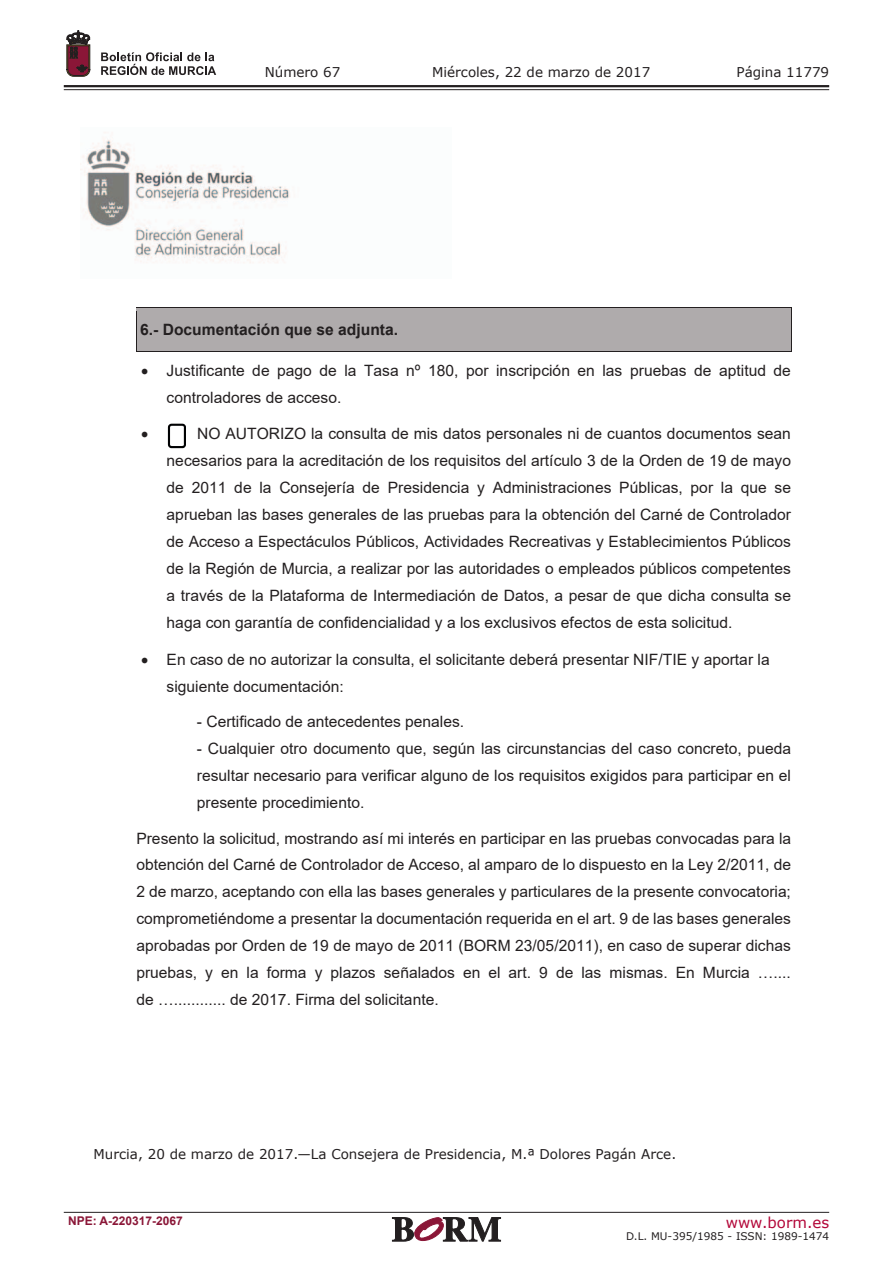
<style>
.page{position:relative;width:893px;height:1263px;background:#fff}
.page>*{position:absolute;margin:0;border:0;box-sizing:border-box;transform-origin:0 0}
.t1{font:15.6px/27px "Arial";color:#231f20;text-align:justify}
.t2{font:700 15.6px "Arial";color:#231f20}
.t3{font:15.6px "Symbol";color:#231f20}
.t4{font:15px "Verdana";color:#b30739}
.t5{font:13.5px "Verdana";color:#231f20}
.t6{font:700 12px "Arial";color:#8a1637}
.t7{font:10.5px "Verdana";color:#231f20}
</style>
<div class="page">
<hr style="left:64px;top:85px;width:765px;height:2px;background:#231f20">
<hr style="left:64px;top:89px;width:765px;height:1px;background:#231f20">
<svg style="left:101px;top:52px;width:115px;height:23px"></svg>
<svg style="left:67px;top:31px;width:23px;height:45px"></svg>
<hr style="left:64px;top:1212px;width:765px;height:1px;background:#231f20">
<svg style="left:392px;top:1217px;width:109px;height:24px"></svg>
<img style="left:80px;top:132px;width:210px;height:131px">
<div style="left:140px;top:311px;width:647px;height:36px;background:#afabac"></div>
<hr style="left:136px;top:307px;width:655px;height:1px;background:#231f20">
<hr style="left:137px;top:308px;width:654px;height:3px;background:#afabac">
<hr style="left:136px;top:347px;width:655px;height:4px;background:#afabac">
<hr style="left:136px;top:311px;width:1px;height:41px;background:#231f20">
<hr style="left:136px;top:351px;width:655px;height:1px;background:#231f20">
<hr style="left:791px;top:311px;width:1px;height:41px;background:#231f20">
<svg style="left:168px;top:424px;width:18px;height:24px"></svg>
<p class="t5" style="left:265px;top:62px;width:77px">Número 67</p>
<p class="t5" style="left:432px;top:62px;width:220px">Miércoles, 22 de marzo de 2017</p>
<p class="t5" style="left:736px;top:62px;width:94px">Página 11779</p>
<p class="t2" style="left:140px;top:318px;width:259px">6.- Documentación que se adjunta.</p>
<p class="t1" style="left:167px;top:357px;width:626px;text-indent:-26px">• Justificante de pago de la Tasa nº 180, por inscripción en las pruebas de aptitud de controladores de acceso.</p>
<p class="t3" style="left:141px;top:424px;width:9px">•</p>
<p class="t1" style="left:167px;top:420px;width:626px;text-indent:30px">NO AUTORIZO la consulta de mis datos personales ni de cuantos documentos sean necesarios para la acreditación de los requisitos del artículo 3 de la Orden de 19 de mayo de 2011 de la Consejería de Presidencia y Administraciones Públicas, por la que se aprueban las bases generales de las pruebas para la obtención del Carné de Controlador de Acceso a Espectáculos Públicos, Actividades Recreativas y Establecimientos Públicos de la Región de Murcia, a realizar por las autoridades o empleados públicos competentes a través de la Plataforma de Intermediación de Datos, a pesar de que dicha consulta se haga con garantía de confidencialidad y a los exclusivos efectos de esta solicitud.</p>
<p class="t1" style="left:167px;top:645px;width:605px;text-indent:-26px">• En caso de no autorizar la consulta, el solicitante deberá presentar NIF/TIE y aportar la siguiente documentación:</p>
<p class="t1" style="left:197px;top:708px;width:269px">- Certificado de antecedentes penales.</p>
<p class="t1" style="left:197px;top:735px;width:596px">- Cualquier otro documento que, según las circunstancias del caso concreto, pueda resultar necesario para verificar alguno de los requisitos exigidos para participar en el presente procedimiento.</p>
<p class="t1" style="left:136px;top:824px;width:656px">Presento la solicitud, mostrando así mi interés en participar en las pruebas convocadas para la obtención del Carné de Controlador de Acceso, al amparo de lo dispuesto en la Ley 2/2011, de 2 de marzo, aceptando con ella las bases generales y particulares de la presente convocatoria; comprometiéndome a presentar la documentación requerida en el art. 9 de las bases generales aprobadas por Orden de 19 de mayo de 2011 (BORM 23/05/2011), en caso de superar dichas pruebas, y en la forma y plazos señalados en el art. 9 de las mismas. En Murcia ….... de …............ de 2017. Firma del solicitante.</p>
<p class="t5" style="left:94px;top:1145px;width:584px">Murcia, 20 de marzo de 2017.—La Consejera de Presidencia, M.ª Dolores Pagán Arce.</p>
<p class="t6" style="left:68px;top:1212px;width:116px">NPE: A-220317-2067</p>
<p class="t4" style="left:726px;top:1212px;width:105px">www.borm.es</p>
<p class="t7" style="left:626px;top:1229px;width:205px">D.L. MU-395/1985 - ISSN: 1989-1474</p>
</div>
